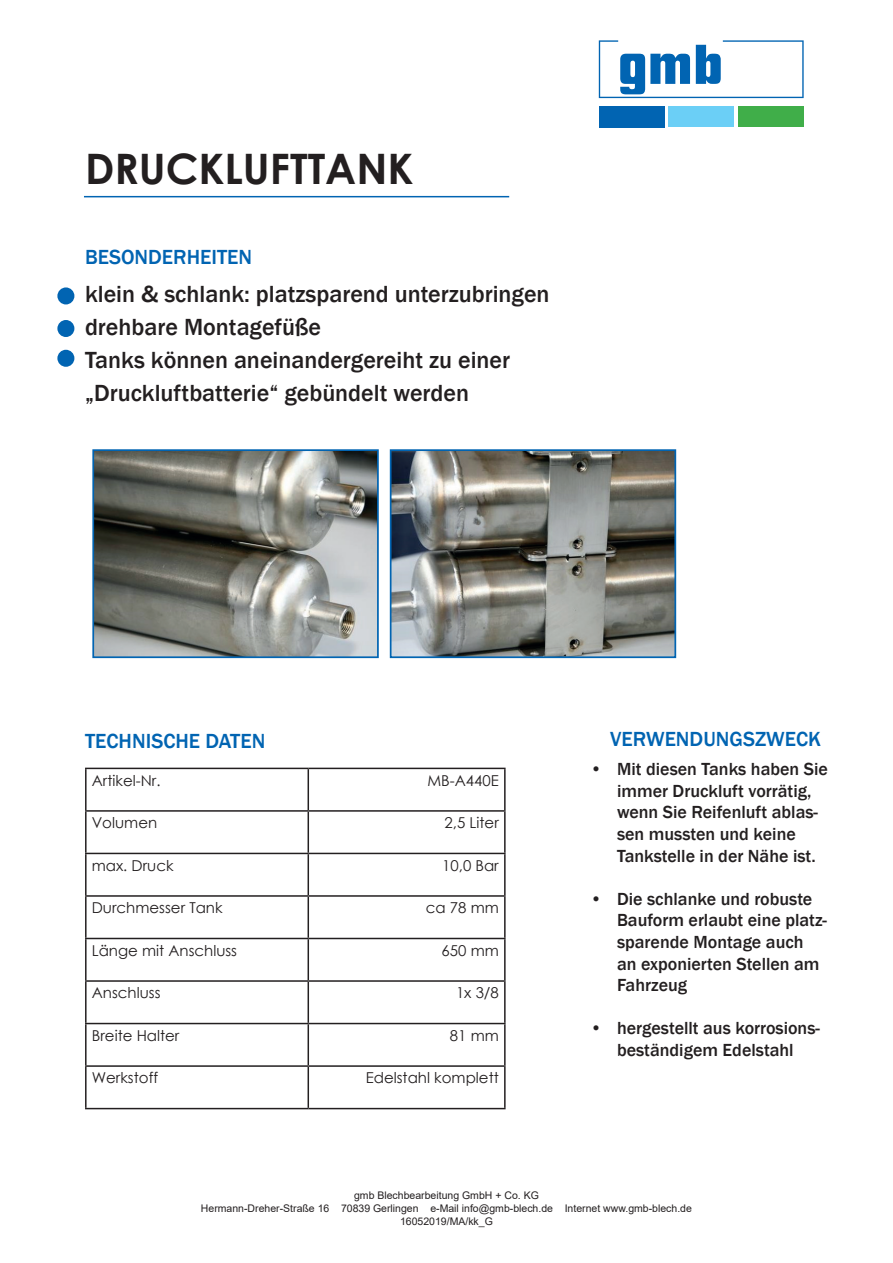
<style>
.page{position:relative;width:893px;height:1263px;background:#fff}
.page>*{position:absolute;margin:0;border:0;box-sizing:border-box;transform-origin:0 0}
.t1{font:700 42px "Century Gothic";color:#231f20}
.t2{font:500 24px/33px "Franklin Gothic";color:#231f20}
.t3{font:500 21px "Franklin Gothic";color:#0164b2}
.t4{font:500 18px/21.6px "Franklin Gothic";color:#231f20}
.t5{font:15px "Century Gothic";color:#231f20}
.t6{font:10.5px/12.6px "Arial";color:#231f20;text-align:center}
</style>
<div class="page">
<img style="left:95px;top:452px;width:281px;height:203px">
<div style="left:92px;top:449px;width:287px;height:209px;border:2px solid #0164b2"></div>
<img style="left:393px;top:452px;width:280px;height:203px">
<div style="left:390px;top:449px;width:286px;height:209px;border:2px solid #0164b2"></div>
<div style="left:599px;top:106px;width:66px;height:21px;background:#0164b2"></div>
<div style="left:668px;top:106px;width:66px;height:21px;background:#6bcff6"></div>
<div style="left:738px;top:106px;width:66px;height:21px;background:#40ae49"></div>
<svg style="left:599px;top:40px;width:205px;height:58px"></svg>
<hr style="left:84px;top:196px;width:425px;height:1px;background:#0164b2">
<div style="left:57px;top:287px;width:17px;height:17px;background:#0164b2;border-radius:50%"></div>
<div style="left:57px;top:320px;width:17px;height:17px;background:#0164b2;border-radius:50%"></div>
<div style="left:57px;top:350px;width:17px;height:17px;background:#0164b2;border-radius:50%"></div>
<hr style="left:85px;top:768px;width:223px;height:1px;background:#231f20">
<hr style="left:85px;top:769px;width:2px;height:41px;background:#231f20">
<hr style="left:308px;top:768px;width:198px;height:1px;background:#231f20">
<hr style="left:308px;top:769px;width:1px;height:41px;background:#231f20">
<hr style="left:504px;top:769px;width:2px;height:41px;background:#231f20">
<hr style="left:308px;top:810px;width:198px;height:2px;background:#231f20">
<hr style="left:504px;top:812px;width:2px;height:41px;background:#231f20">
<hr style="left:85px;top:853px;width:223px;height:1px;background:#231f20">
<hr style="left:85px;top:854px;width:2px;height:41px;background:#231f20">
<hr style="left:308px;top:853px;width:198px;height:1px;background:#231f20">
<hr style="left:308px;top:854px;width:1px;height:41px;background:#231f20">
<hr style="left:504px;top:854px;width:2px;height:41px;background:#231f20">
<hr style="left:85px;top:895px;width:223px;height:2px;background:#231f20">
<hr style="left:85px;top:897px;width:2px;height:41px;background:#231f20">
<hr style="left:308px;top:895px;width:198px;height:2px;background:#231f20">
<hr style="left:308px;top:897px;width:1px;height:41px;background:#231f20">
<hr style="left:504px;top:897px;width:2px;height:41px;background:#231f20">
<hr style="left:85px;top:938px;width:223px;height:1px;background:#231f20">
<hr style="left:85px;top:939px;width:2px;height:41px;background:#231f20">
<hr style="left:308px;top:938px;width:198px;height:1px;background:#231f20">
<hr style="left:308px;top:939px;width:1px;height:41px;background:#231f20">
<hr style="left:504px;top:939px;width:2px;height:41px;background:#231f20">
<hr style="left:85px;top:980px;width:223px;height:2px;background:#231f20">
<hr style="left:85px;top:982px;width:2px;height:41px;background:#231f20">
<hr style="left:308px;top:980px;width:198px;height:2px;background:#231f20">
<hr style="left:308px;top:982px;width:1px;height:41px;background:#231f20">
<hr style="left:504px;top:982px;width:2px;height:41px;background:#231f20">
<hr style="left:85px;top:1023px;width:223px;height:1px;background:#231f20">
<hr style="left:85px;top:1024px;width:2px;height:41px;background:#231f20">
<hr style="left:308px;top:1023px;width:198px;height:1px;background:#231f20">
<hr style="left:308px;top:1024px;width:1px;height:41px;background:#231f20">
<hr style="left:504px;top:1024px;width:2px;height:41px;background:#231f20">
<hr style="left:85px;top:1065px;width:223px;height:2px;background:#231f20">
<hr style="left:85px;top:1067px;width:2px;height:41px;background:#231f20">
<hr style="left:308px;top:1065px;width:198px;height:2px;background:#231f20">
<hr style="left:308px;top:1067px;width:1px;height:41px;background:#231f20">
<hr style="left:504px;top:1067px;width:2px;height:41px;background:#231f20">
<hr style="left:85px;top:1108px;width:223px;height:1px;background:#231f20">
<hr style="left:308px;top:1108px;width:198px;height:1px;background:#231f20">
<hr style="left:85px;top:810px;width:223px;height:2px;background:#231f20">
<hr style="left:85px;top:812px;width:2px;height:41px;background:#231f20">
<hr style="left:308px;top:812px;width:1px;height:41px;background:#231f20">
<h1 class="t1" style="left:85px;top:137px;width:330px">DRUCKLUFTTANK</h1>
<p class="t3" style="left:85px;top:244px;width:169px">BESONDERHEITEN</p>
<h2 class="t2" style="left:85px;top:277px;width:466px">klein &amp; schlank: platzsparend unterzubringen drehbare Montagefüße<br>Tanks können aneinandergereiht zu einer „Druckluftbatterie“ gebündelt werden</h2>
<p class="t3" style="left:85px;top:728px;width:182px">TECHNISCHE DATEN</p>
<p class="t5" style="left:92px;top:770px;width:70px">Artikel-Nr.</p>
<p class="t5" style="left:427px;top:770px;width:73px">MB-A440E</p>
<p class="t5" style="left:92px;top:812px;width:67px">Volumen</p>
<p class="t5" style="left:445px;top:812px;width:56px">2,5 Liter</p>
<p class="t5" style="left:92px;top:855px;width:83px">max. Druck</p>
<p class="t5" style="left:442px;top:855px;width:58px">10,0 Bar</p>
<p class="t5" style="left:92px;top:897px;width:132px">Durchmesser Tank</p>
<p class="t5" style="left:426px;top:897px;width:75px">ca 78 mm</p>
<p class="t5" style="left:92px;top:940px;width:147px">Länge mit Anschluss</p>
<p class="t5" style="left:442px;top:940px;width:59px">650 mm</p>
<p class="t5" style="left:92px;top:982px;width:70px">Anschluss</p>
<p class="t5" style="left:456px;top:982px;width:44px">1x 3/8</p>
<p class="t5" style="left:92px;top:1025px;width:89px">Breite Halter</p>
<p class="t5" style="left:450px;top:1025px;width:50px">81 mm</p>
<p class="t5" style="left:92px;top:1067px;width:68px">Werkstoff</p>
<p class="t5" style="left:366px;top:1067px;width:135px">Edelstahl komplett</p>
<p class="t3" style="left:610px;top:726px;width:212px">VERWENDUNGSZWECK</p>
<p class="t4" style="left:617px;top:758px;width:212px;text-indent:-27px">• Mit diesen Tanks haben Sie immer Druckluft vorrätig, wenn Sie Reifenluft ablas&shy;sen mussten und keine<br>Tankstelle in der Nähe ist.</p>
<p class="t4" style="left:617px;top:888px;width:211px;text-indent:-27px">• Die schlanke und robuste<br>Bauform erlaubt eine platz&shy;sparende Montage auch an exponierten Stellen am<br>Fahrzeug</p>
<p class="t4" style="left:590px;top:1018px;width:231px;text-align:center">• hergestellt aus korrosions&shy;beständigem Edelstahl</p>
<p class="t6" style="left:201px;top:1189px;width:492px">gmb Blechbearbeitung GmbH + Co. KG<br>Hermann-Dreher-Straße 16 70839 Gerlingen e-Mail info@gmb-blech.de Internet www.gmb-blech.de<br>16052019/MA/kk_G</p>
</div>
